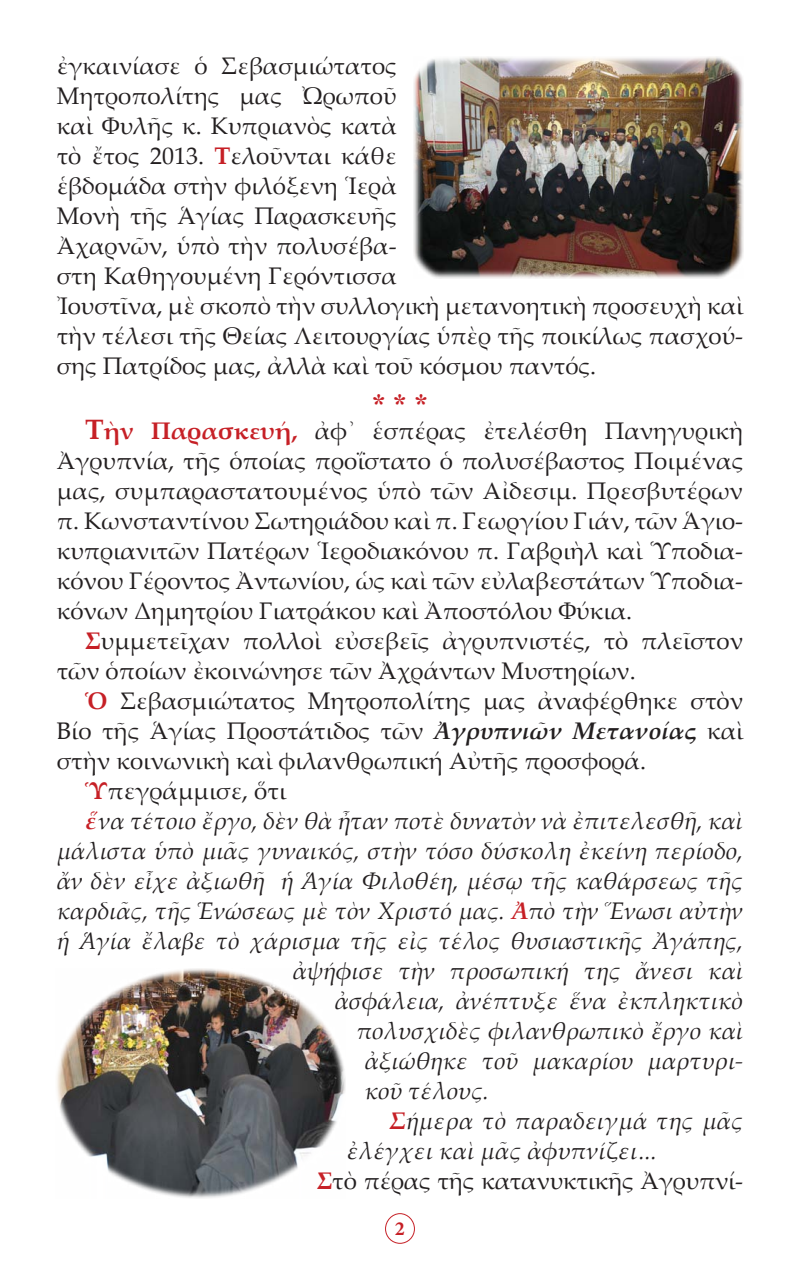
<style>
.page{position:relative;width:800px;height:1270px;background:#fff}
.page>*{position:absolute;margin:0;border:0;box-sizing:border-box;transform-origin:0 0}
.t1{font:28px "CTOS New Times Bold Test 1";color:#c62026}
.t2{font:24px/30px "Palatino Linotype";color:#231f20}
.t3{font:italic 24px/30px "Palatino Linotype";letter-spacing:-.01em;color:#231f20}
.t4{font:700 20px "Minion Pro";color:#c62026}
.s1{font-weight:700;color:#c62026}
.s2{font-weight:700;font-size:28px;color:#c62026}
.s3{font-weight:700;font-style:italic}
</style>
<div class="page">
<div style="left:385px;top:1213px;width:30px;height:31px;border:1px solid #c62026;border-radius:50%"></div>
<img style="left:414px;top:57px;width:329px;height:221px">
<img style="left:57px;top:968px;width:288px;height:230px">
<p class="t2" style="left:57px;top:50px;width:688px">ἐγκαινίασε ὁ Σεβασμιώτατος<br>Μητροπολίτης μας Ὠρωποῦ<br>καὶ Φυλῆς κ. Κυπριανὸς κατὰ<br>τὸ ἔτος 2013. <span class="s1">Τ</span>ελοῦνται κάθε<br>ἑβδομάδα στὴν φιλόξενη Ἱερὰ<br>Μονὴ τῆς Ἁγίας Παρασκευῆς<br>Ἀχαρνῶν, ὑπὸ τὴν πολυσέβα-<br>στη Καθηγουμένη Γερόντισσα<br>Ἰουστῖνα, μὲ σκοπὸ τὴν συλλογικὴ μετανοητικὴ προσευχὴ καὶ τὴν τέλεσι τῆς Θείας Λειτουργίας ὑπὲρ τῆς ποικίλως πασχού&shy;σης Πατρίδος μας, ἀλλὰ καὶ τοῦ κόσμου παντός.</p>
<p class="t1" style="left:372px;top:388px;width:57px">* * *</p>
<p class="t2" style="left:57px;top:415px;width:688px;text-align:justify;text-indent:28px"><span class="s2">Τ</span><span class="s1">ὴν Παρασκευή,</span> ἀφ᾿ ἑσπέρας ἐτελέσθη Πανηγυρικὴ Ἀγρυπνία, τῆς ὁποίας προΐστατο ὁ πολυσέβαστος Ποιμένας μας, συμπαραστατουμένος ὑπὸ τῶν Αἰδεσιμ. Πρεσβυτέρων π. Κωνσταντίνου Σωτηριάδου καὶ π. Γεωργίου Γιάν, τῶν Ἁγιο&shy;κυπριανιτῶν Πατέρων Ἱεροδιακόνου π. Γαβριὴλ καὶ Ὑποδια&shy;κόνου Γέροντος Ἀντωνίου, ὡς καὶ τῶν εὐλαβεστάτων Ὑποδια&shy;κόνων Δημητρίου Γιατράκου καὶ Ἀποστόλου Φύκια.</p>
<p class="t2" style="left:57px;top:625px;width:688px;text-indent:28px"><span class="s1">Σ</span>υμμετεῖχαν πολλοὶ εὐσεβεῖς ἀγρυπνιστές, τὸ πλεῖστον τῶν ὁποίων ἐκοινώνησε τῶν Ἀχράντων Μυστηρίων.</p>
<p class="t2" style="left:57px;top:685px;width:688px;text-align:justify;text-indent:28px"><span class="s1">Ὁ</span> Σεβασμιώτατος Μητροπολίτης μας ἀναφέρθηκε στὸν Βίο τῆς Ἁγίας Προστάτιδος τῶν <span class="s3">Ἀγρυπνιῶν Μετανοίας</span> καὶ στὴν κοινωνικὴ καὶ φιλανθρωπική Αὐτῆς προσφορά.</p>
<p class="t2" style="left:85px;top:775px;width:203px"><span class="s1">Ὑ</span>πεγράμμισε, ὅτι</p>
<p class="t3" style="left:85px;top:805px;width:659px"><span class="s1">ἕ</span>να τέτοιο ἔργο, δὲν θὰ ἦταν ποτὲ δυνατὸν νὰ ἐπιτελεσθῆ, καὶ</p>
<p class="t3" style="left:57px;top:835px;width:688px">μάλιστα ὑπὸ μιᾶς γυναικός, στὴν τόσο δύσκολη ἐκείνη περίοδο,</p>
<p class="t3" style="left:57px;top:865px;width:688px">ἄν δὲν εἶχε ἀξιωθῆ ἡ Ἁγία Φιλοθέη, μέσῳ τῆς καθάρσεως τῆς</p>
<p class="t3" style="left:57px;top:895px;width:688px">καρδιᾶς, τῆς Ἑνώσεως μὲ τὸν Χριστό μας. <span class="s1">Ἀ</span>πὸ τὴν Ἕνωσι αὐτὴν</p>
<p class="t3" style="left:57px;top:925px;width:688px">ἡ Ἁγία ἔλαβε τὸ χάρισμα τῆς εἰς τέλος θυσιαστικῆς Ἀγάπης,</p>
<p class="t3" style="left:293px;top:955px;width:452px">ἀψήφισε τὴν προσωπική της ἄνεσι καὶ</p>
<p class="t3" style="left:335px;top:985px;width:410px">ἀσφάλεια, ἀνέπτυξε ἕνα ἐκπληκτικὸ</p>
<p class="t3" style="left:357px;top:1015px;width:388px">πολυσχιδὲς φιλανθρωπικὸ ἔργο καὶ</p>
<p class="t3" style="left:365px;top:1045px;width:380px">ἀξιώθηκε τοῦ μακαρίου μαρτυρι-</p>
<p class="t3" style="left:365px;top:1075px;width:126px">κοῦ τέλους.</p>
<p class="t3" style="left:347px;top:1105px;width:398px;text-indent:42px"><span class="s1">Σ</span>ήμερα τὸ παραδειγμά της μᾶς ἐλέγχει καὶ μᾶς ἀφυπνίζει...</p>
<p class="t2" style="left:317px;top:1165px;width:428px"><span class="s1">Σ</span>τὸ πέρας τῆς κατανυκτικῆς Ἀγρυπνί-</p>
<p class="t4" style="left:395px;top:1215px;width:11px">2</p>
</div>
